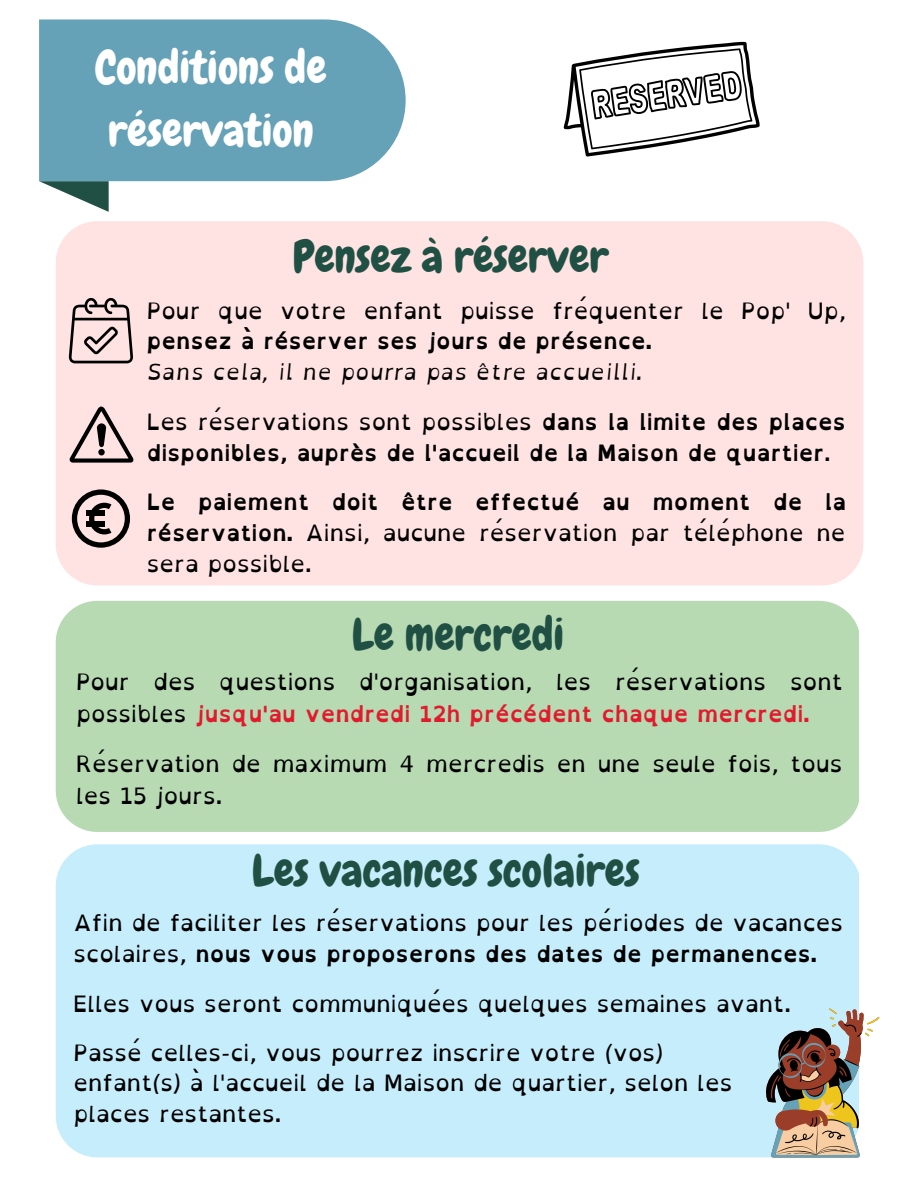
<style>
.page{position:relative;width:918px;height:1188px;background:#fff}
.page>*{position:absolute;margin:0;border:0;box-sizing:border-box;transform-origin:0 0}
.t1{font:45.15px "Chewy";color:#205044}
.t2{font:45.15px/62.4px "Chewy";color:#fff}
.t3{font:22.5px/30.8px "Open Dyslexic";color:#000}
.t4{font:700 22.5px/30.8px "Open Dyslexic";color:#000}
.t5{font:italic 22.5px "Open Dyslexic";color:#000}
.s1{font-weight:400}
.s2{font-weight:700;color:#e11b2d}
.s3{font-weight:700}
</style>
<div class="page">
<svg style="left:39px;top:181px;width:70px;height:31px"></svg>
<div style="left:39px;top:19px;width:367px;height:162px;background:#65a1b7"></div>
<div style="left:56px;top:844px;width:803px;height:313px;background:#c6edfb"></div>
<svg style="left:765px;top:1008px;width:114px;height:150px"></svg>
<svg style="left:564px;top:42px;width:196px;height:114px"></svg>
<div style="left:56px;top:601px;width:803px;height:231px;background:#b7dab3"></div>
<div style="left:56px;top:221px;width:807px;height:364px;background:#ffe3e3;border-radius:42px"></div>
<svg style="left:69px;top:298px;width:64px;height:65px"></svg>
<svg style="left:69px;top:407px;width:65px;height:56px"></svg>
<svg style="left:72px;top:489px;width:58px;height:59px"></svg>
<div style="left:86px;top:521px;width:19px;height:6px;background:#000"></div>
<div style="left:86px;top:511px;width:19px;height:5px;background:#000"></div>
<h1 class="t2" style="left:95px;top:37px;width:233px">Conditions de réservation</h1>
<h1 class="t1" style="left:293px;top:227px;width:317px">Pensez à réserver</h1>
<p class="t3" style="left:147px;top:295px;width:701px">Pour que votre enfant puisse fréquenter le Pop' Up,</p>
<p class="t4" style="left:147px;top:326px;width:507px">pensez à réserver ses jours de présence.</p>
<p class="t5" style="left:147px;top:352px;width:498px">Sans cela, il ne pourra pas être accueilli.</p>
<p class="t4" style="left:147px;top:406px;width:700px"><span class="s1">Les réservations sont possibles</span> dans la limite des places disponibles, auprès de l'accueil de la Maison de quartier<span class="s1">.</span></p>
<p class="t4" style="left:147px;top:487px;width:701px;text-align:justify">Le paiement doit être effectué au moment de la réservation. <span class="s1">Ainsi, aucune réservation par téléphone ne sera possible.</span></p>
<h1 class="t1" style="left:352px;top:605px;width:214px">Le mercredi</h1>
<p class="t3" style="left:76px;top:666px;width:768px;line-height:31.5px">Pour des questions d'organisation, les réservations sont possibles <span class="s2">jusqu'au vendredi 12h précédent chaque mercredi.</span></p>
<p class="t3" style="left:76px;top:748px;width:768px;line-height:31.5px">Réservation de maximum 4 mercredis en une seule fois, tous les 15 jours.</p>
<h1 class="t1" style="left:252px;top:842px;width:390px">Les vacances scolaires</h1>
<p class="t3" style="left:74px;top:908px;width:771px">Afin de faciliter les réservations pour les périodes de vacances scolaires, <span class="s3">nous vous proposerons des dates de permanences.</span></p>
<p class="t3" style="left:74px;top:988px;width:719px">Elles vous seront communiquées quelques semaines avant.</p>
<p class="t3" style="left:74px;top:1037px;width:660px">Passé celles-ci, vous pourrez inscrire votre (vos) enfant(s) à l'accueil de la Maison de quartier, selon les places restantes.</p>
</div>
